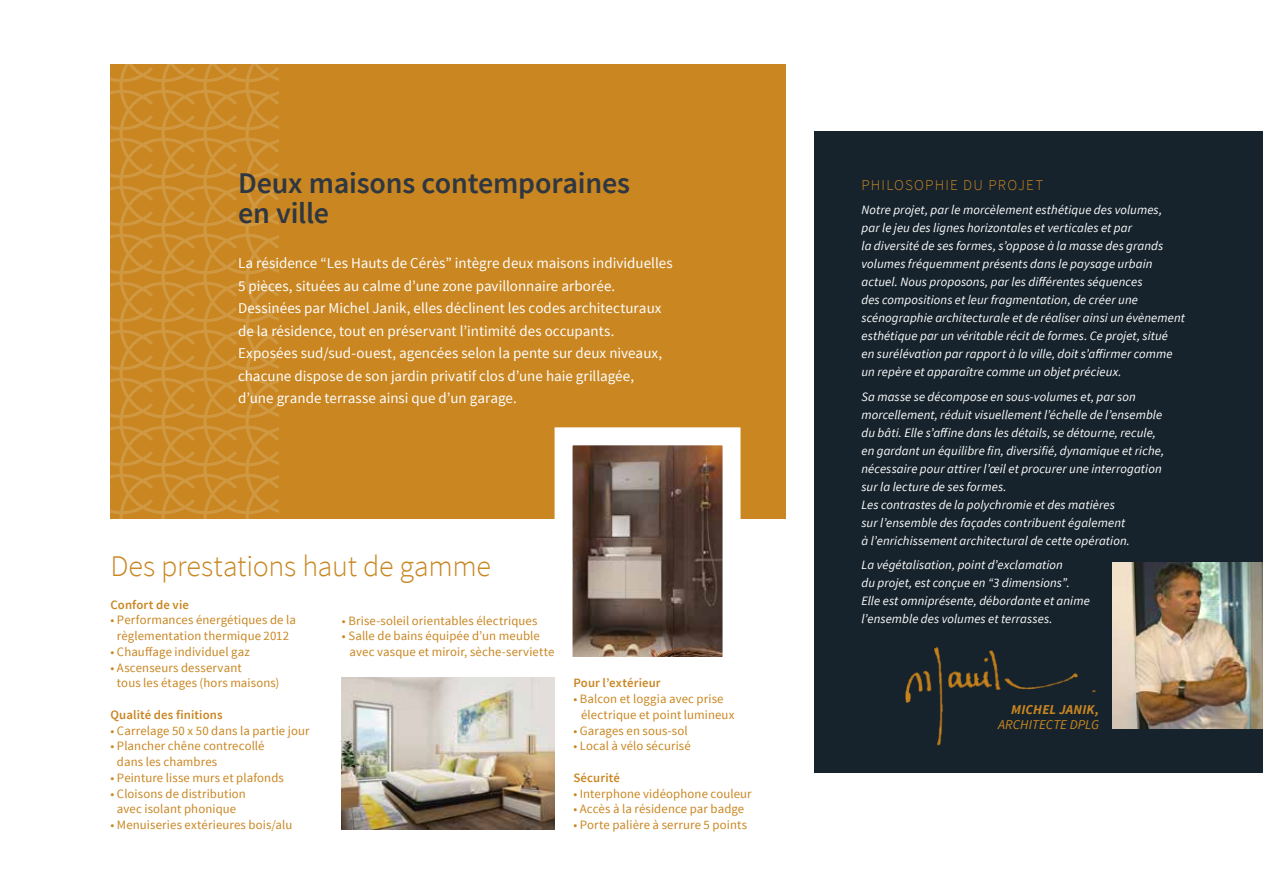
<style>
.page{position:relative;width:1263px;height:893px;background:#fff}
.page>*{position:absolute;margin:0;border:0;box-sizing:border-box;transform-origin:0 0}
.t1{font:600 30px/30px "Source Sans Pro";letter-spacing:-.005em;color:#2e3741}
.t2{font:300 30px "Source Sans Pro";letter-spacing:-.01em;color:#c98621}
.t3{font:15px/22.5px "Source Sans Pro";color:#fff}
.t4{font:300 15px "Source Sans Pro";letter-spacing:.075em;color:#c98621}
.t5{font:italic 13.5px "Source Sans Pro";letter-spacing:.005em;color:#c98621}
.t6{font:italic 700 13.5px "Source Sans Pro";letter-spacing:.015em;color:#c98621}
.t7{font:italic 12.75px/18px "Source Sans Pro";letter-spacing:.005em;color:#fff}
.t8{font:12.75px/15.8px "Source Sans Pro";letter-spacing:.01em;color:#c98621}
.t9{font:600 12.75px "Source Sans Pro";letter-spacing:.01em;color:#c98621}
</style>
<div class="page">
<div style="left:111px;top:64px;width:675px;height:455px;background:#c98621"></div>
<div style="left:815px;top:131px;width:448px;height:642px;background:#16232c"></div>
<img style="left:1112px;top:562px;width:151px;height:167px">
<svg style="left:111px;top:64px;width:167px;height:455px"></svg>
<img style="left:342px;top:677px;width:213px;height:152px">
<img style="left:574px;top:446px;width:147px;height:210px">
<div style="left:555px;top:427px;width:185px;height:248px;border:18px solid #fff"></div>
<img style="left:905px;top:647px;width:191px;height:99px">
<h1 class="t1" style="left:238px;top:169px;width:394px">Deux maisons contemporaines en ville</h1>
<p class="t3" style="left:238px;top:252px;width:436px">La résidence “Les Hauts de Cérès” intègre deux maisons individuelles 5 pièces, situées au calme d’une zone pavillonnaire arborée.<br>Dessinées par Michel Janik, elles déclinent les codes architecturaux de la résidence, tout en préservant l’intimité des occupants.<br>Exposées sud/sud-ouest, agencées selon la pente sur deux niveaux, chacune dispose de son jardin privatif clos d’une haie grillagée, d’une grande terrasse ainsi que d’un garage.</p>
<h1 class="t2" style="left:111px;top:548px;width:382px">Des prestations haut de gamme</h1>
<p class="t8" style="left:342px;top:613px;width:197px">• Brise-soleil orientables électriques</p>
<p class="t8" style="left:350px;top:628px;width:206px;text-indent:-8px">• Salle de bains équipée d’un meuble avec vasque et miroir, sèche-serviette</p>
<p class="t9" style="left:111px;top:596px;width:80px">Confort de vie</p>
<p class="t8" style="left:111px;top:612px;width:187px;text-align:center">• Performances énergétiques de la règlementation thermique 2012</p>
<p class="t8" style="left:111px;top:644px;width:141px">• Chauffage individuel gaz</p>
<p class="t8" style="left:117px;top:660px;width:164px;text-indent:-6px">• Ascenseurs desservant<br>tous les étages (hors maisons)</p>
<p class="t9" style="left:111px;top:707px;width:114px">Qualité des finitions</p>
<p class="t8" style="left:111px;top:723px;width:200px">• Carrelage 50 x 50 dans la partie jour</p>
<p class="t8" style="left:117px;top:738px;width:149px;text-indent:-6px">• Plancher chêne contrecollé dans les chambres</p>
<p class="t8" style="left:111px;top:770px;width:175px">• Peinture lisse murs et plafonds</p>
<p class="t8" style="left:111px;top:786px;width:137px;text-align:center">• Cloisons de distribution avec isolant phonique</p>
<p class="t8" style="left:111px;top:817px;width:183px">• Menuiseries extérieures bois/alu</p>
<p class="t9" style="left:573px;top:675px;width:89px">Pour l’extérieur</p>
<p class="t8" style="left:581px;top:691px;width:155px;text-indent:-8px">• Balcon et loggia avec prise électrique et point lumineux</p>
<p class="t8" style="left:573px;top:723px;width:116px">• Garages en sous-sol</p>
<p class="t8" style="left:573px;top:738px;width:119px">• Local à vélo sécurisé</p>
<p class="t9" style="left:573px;top:770px;width:48px">Sécurité</p>
<p class="t8" style="left:573px;top:786px;width:180px">• Interphone vidéophone couleur</p>
<p class="t8" style="left:573px;top:801px;width:172px">• Accès à la résidence par badge</p>
<p class="t8" style="left:573px;top:817px;width:175px">• Porte palière à serrure 5 points</p>
<p class="t4" style="left:861px;top:176px;width:183px">PHILOSOPHIE DU PROJET</p>
<p class="t7" style="left:861px;top:201px;width:325px">Notre projet, par le morcèlement esthétique des volumes,<br>par le jeu des lignes horizontales et verticales et par<br>la diversité de ses formes, s’oppose à la masse des grands volumes fréquemment présents dans le paysage urbain actuel. Nous proposons, par les différentes séquences<br>des compositions et leur fragmentation, de créer une scénographie architecturale et de réaliser ainsi un évènement esthétique par un véritable récit de formes. Ce projet, situé<br>en surélévation par rapport à la ville, doit s’affirmer comme un repère et apparaître comme un objet précieux.</p>
<p class="t7" style="left:861px;top:387px;width:304px">Sa masse se décompose en sous-volumes et, par son morcellement, réduit visuellement l’échelle de l’ensemble du bâti. Elle s’affine dans les détails, se détourne, recule, en gardant un équilibre fin, diversifié, dynamique et riche, nécessaire pour attirer l’œil et procurer une interrogation sur la lecture de ses formes.<br>Les contrastes de la polychromie et des matières<br>sur l’ensemble des façades contribuent également<br>à l’enrichissement architectural de cette opération.</p>
<p class="t7" style="left:861px;top:556px;width:230px">La végétalisation, point d’exclamation<br>du projet, est conçue en “3 dimensions”.<br>Elle est omniprésente, débordante et anime l’ensemble des volumes et terrasses.</p>
<p class="t6" style="left:1011px;top:701px;width:89px">MICHEL JANIK,</p>
<p class="t5" style="left:998px;top:716px;width:103px">ARCHITECTE DPLG</p>
</div>
